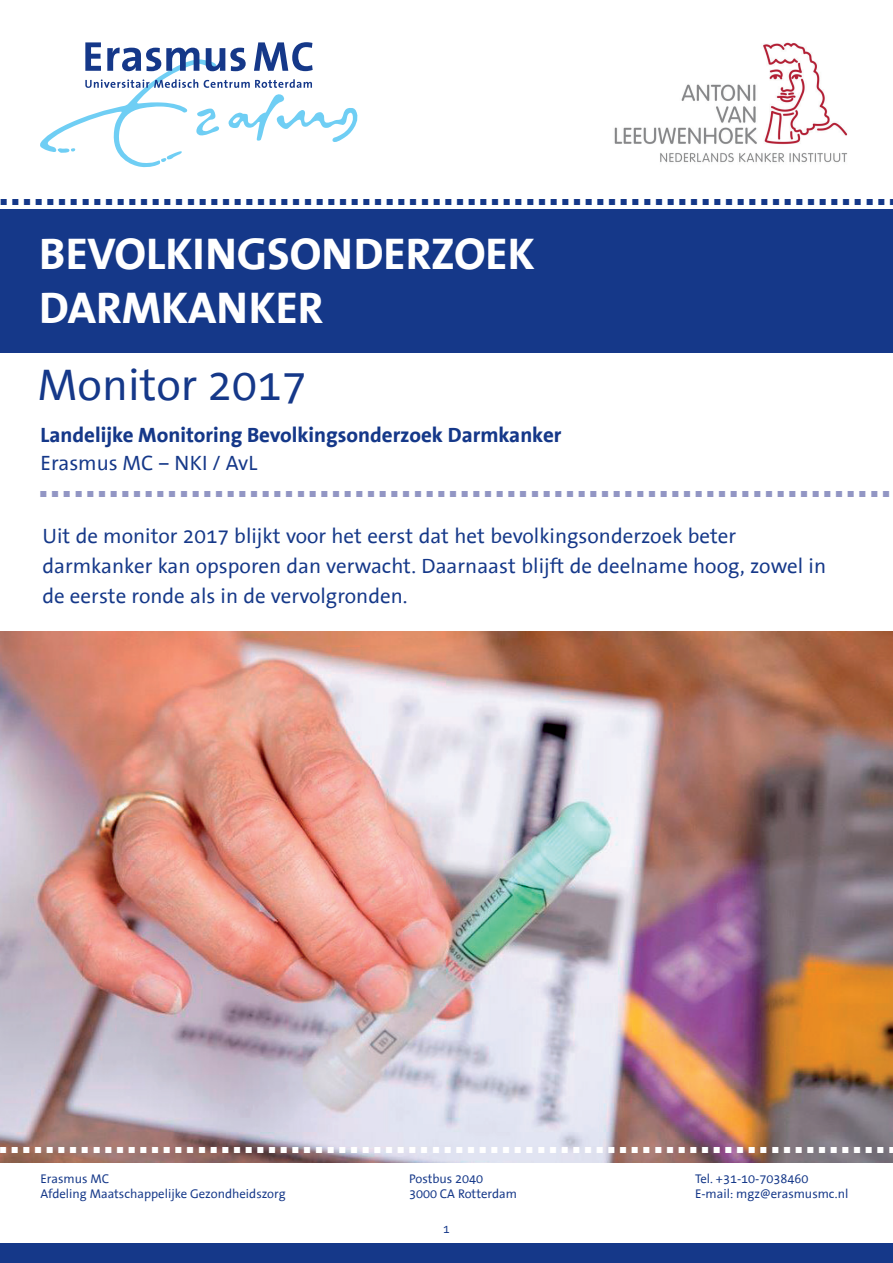
<style>
.page{position:relative;width:893px;height:1263px;background:#fff}
.page>*{position:absolute;margin:0;border:0;box-sizing:border-box;transform-origin:0 0}
.t1{font:700 45px/54px "The Sans Office";color:#fff}
.t2{font:45px "The Sans Office";color:#153889}
.t3{font:21px/30px "The Sans Office";color:#153889}
.t4{font:700 21px "The Sans Office";color:#153889}
.t5{font:12.75px/15.3px "The Sans Office";color:#153889}
.t6{font:12px "The Sans Office";color:#153889}
.t7{font:6px "Erasmus Block";letter-spacing:.95em;color:#fff}
.t8{font:6px "Erasmus Block";letter-spacing:.95em;color:#153889}
.t9{font:6px "Erasmus Block";letter-spacing:.95em;color:#9296c4}
</style>
<div class="page">
<div style="left:0;top:1243px;width:893px;height:20px;background:#153889"></div>
<img style="left:0;top:631px;width:893px;height:532px">
<img style="left:614px;top:42px;width:234px;height:121px">
<svg style="left:40px;top:42px;width:317px;height:125px"></svg>
<div style="left:0;top:209px;width:893px;height:144px;background:#153889"></div>
<p class="t8" style="left:1px;top:200px;width:885px">AAAAAAAAAAAAAAAAAAAAAAAAAAAAAAAAAAAAAAAAAAAAAAAAAAAAAAAAAAAAAAAAAAAAAAAAAAAA</p>
<h1 class="t1" style="left:39px;top:228px;width:497px">BEVOLKINGSONDERZOEK<br>DARMKANKER</h1>
<h1 class="t2" style="left:38px;top:362px;width:270px">Monitor 2017</h1>
<p class="t4" style="left:41px;top:424px;width:522px">Landelijke Monitoring Bevolkingsonderzoek Darmkanker</p>
<p class="t3" style="left:41px;top:449px;width:218px">Erasmus MC – NKI / AvL</p>
<p class="t9" style="left:41px;top:491px;width:850px">AAAAAAAAAAAAAAAAAAAAAAAAAAAAAAAAAAAAAAAAAAAAAAAAAAAAAAAAAAAAAAAAAAAAAAAAA</p>
<p class="t3" style="left:42px;top:522px;width:785px">Uit de monitor 2017 blijkt voor het eerst dat het bevolkingsonderzoek beter darmkanker kan opsporen dan verwacht. Daarnaast blijft de deelname hoog, zowel in de eerste ronde als in de vervolgronden.</p>
<p class="t7" style="left:0;top:1148px;width:897px">AAAAAAAAAAAAAAAAAAAAAAAAAAAAAAAAAAAAAAAAAAAAAAAAAAAAAAAAAAAAAAAAAAAAAAAAAAAAA</p>
<p class="t5" style="left:695px;top:1171px;width:155px">Tel. +31-10-7038460<br>E-mail: mgz@erasmusmc.nl</p>
<p class="t5" style="left:409px;top:1171px;width:110px">Postbus 2040<br>3000 CA Rotterdam</p>
<p class="t5" style="left:41px;top:1171px;width:247px">Erasmus MC<br>Afdeling Maatschappelijke Gezondheidszorg</p>
<p class="t6" style="left:443px;top:1223px;width:8px">1</p>
</div>
